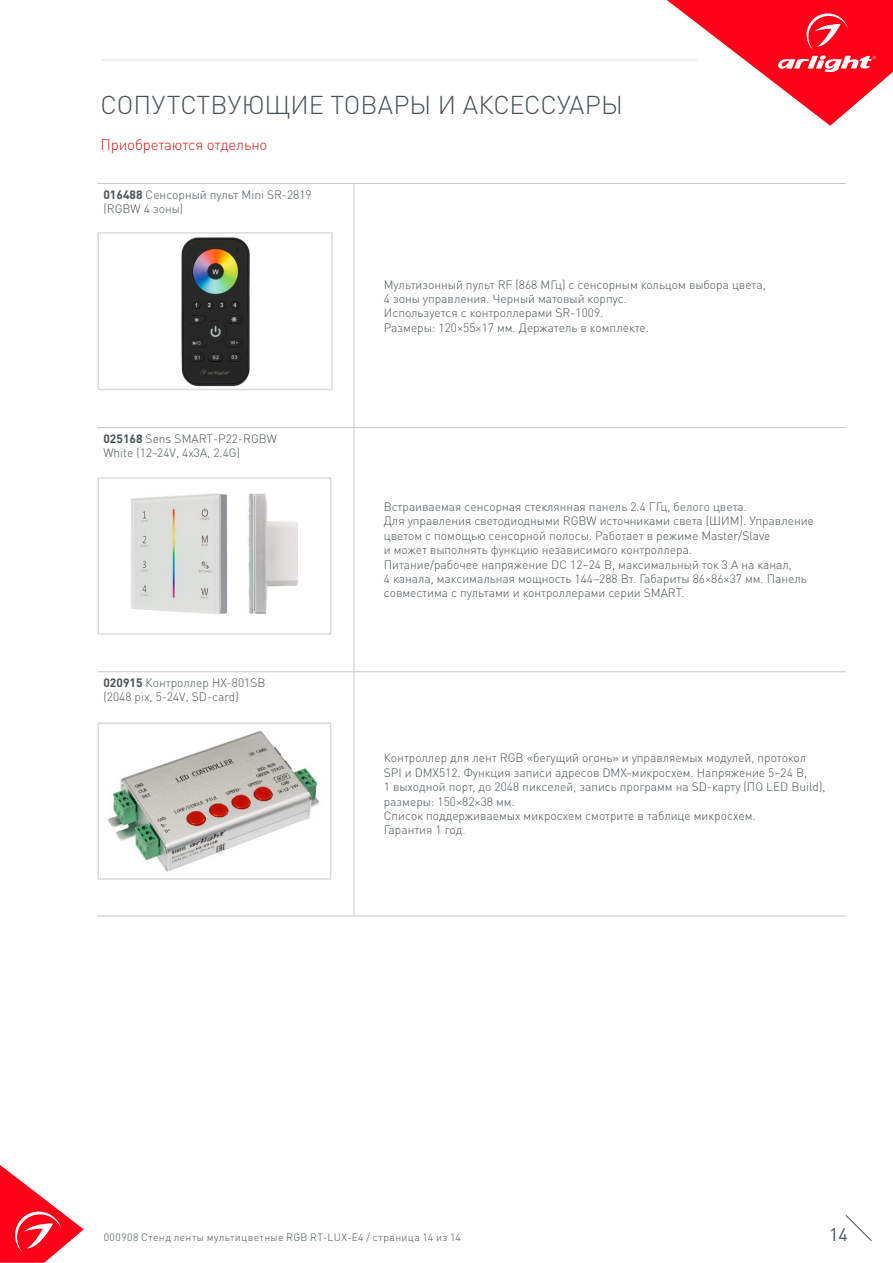
<style>
.page{position:relative;width:893px;height:1263px;background:#fff}
.page>*{position:absolute;margin:0;border:0;box-sizing:border-box;transform-origin:0 0}
.t1{font:300 25.5px "DIN Pro";color:#485156}
.t2{font:18px "DIN Pro";color:#485156}
.t3{font:300 15px "DIN Pro";letter-spacing:-.01em;color:#d11d1c}
.t4{font:300 12px/14.4px "DIN Pro";color:#485156}
.t5{font:300 10.5px "DIN Pro";letter-spacing:.04em;color:#485156}
.s1{font-weight:700}
</style>
<div class="page">
<svg style="left:0;top:1165px;width:84px;height:98px"></svg>
<svg style="left:845px;top:1215px;width:27px;height:26px"></svg>
<svg style="left:667px;top:0;width:226px;height:126px"></svg>
<hr style="left:102px;top:60px;width:595px;height:1px;background:#e3e3e3">
<hr style="left:97px;top:183px;width:257px;height:1px;background:#c6c6c6">
<hr style="left:354px;top:183px;width:492px;height:1px;background:#c6c6c6">
<hr style="left:354px;top:184px;width:1px;height:243px;background:#c6c6c6">
<hr style="left:97px;top:427px;width:257px;height:1px;background:#c6c6c6">
<hr style="left:354px;top:427px;width:492px;height:1px;background:#c6c6c6">
<hr style="left:354px;top:428px;width:1px;height:244px;background:#c6c6c6">
<hr style="left:97px;top:671px;width:257px;height:1px;background:#c6c6c6">
<hr style="left:354px;top:671px;width:492px;height:1px;background:#c6c6c6">
<hr style="left:354px;top:672px;width:1px;height:244px;background:#c6c6c6">
<hr style="left:97px;top:916px;width:257px;height:1px;background:#c6c6c6">
<hr style="left:354px;top:916px;width:492px;height:1px;background:#c6c6c6">
<img style="left:181px;top:237px;width:69px;height:150px">
<div style="left:97px;top:232px;width:236px;height:158px;border:2px solid #dadada"></div>
<img style="left:131px;top:493px;width:167px;height:121px">
<div style="left:97px;top:477px;width:234px;height:158px;border:2px solid #dadada"></div>
<img style="left:108px;top:731px;width:211px;height:141px">
<div style="left:97px;top:722px;width:234px;height:158px;border:2px solid #dadada"></div>
<h1 class="t1" style="left:101px;top:87px;width:524px">СОПУТСТВУЮЩИЕ ТОВАРЫ И АКСЕССУАРЫ</h1>
<p class="t3" style="left:101px;top:134px;width:168px">Приобретаются отдельно</p>
<p class="t4" style="left:103px;top:187px;width:210px"><span class="s1">016488</span> Сенсорный пульт Mini SR-2819 (RGBW 4 зоны)</p>
<p class="t4" style="left:103px;top:431px;width:175px"><span class="s1">025168</span> Sens SMART-P22-RGBW<br>White (12-24V, 4x3A, 2.4G)</p>
<p class="t4" style="left:103px;top:675px;width:164px"><span class="s1">020915</span> Контроллер HX-801SB (2048 pix, 5-24V, SD-card)</p>
<p class="t4" style="left:384px;top:276px;width:383px">Мультизонный пульт RF (868 МГц) с сенсорным кольцом выбора цвета, 4 зоны управления. Черный матовый корпус.<br>Используется с контроллерами SR-1009.<br>Размеры: 120×55×17 мм. Держатель в комплекте.</p>
<p class="t4" style="left:384px;top:499px;width:432px">Встраиваемая сенсорная стеклянная панель 2.4 ГГц, белого цвета.<br>Для управления светодиодными RGBW источниками света (ШИМ). Управление цветом с помощью сенсорной полосы. Работает в режиме Master/Slave<br>и может выполнять функцию независимого контроллера.<br>Питание/рабочее напряжение DC 12–24 В, максимальный ток 3 A на канал,<br>4 канала, максимальная мощность 144–288 Вт. Габариты 86×86×37 мм. Панель совместима с пультами и контроллерами серии SMART.</p>
<p class="t4" style="left:384px;top:750px;width:443px">Контроллер для лент RGB «бегущий огонь» и управляемых модулей, протокол SPI и DMX512. Функция записи адресов DMX-микросхем. Напряжение 5–24 В,<br>1 выходной порт, до 2048 пикселей, запись программ на SD-карту (ПО LED Build), размеры: 150×82×38 мм.<br>Список поддерживаемых микросхем смотрите в таблице микросхем.<br>Гарантия 1 год.</p>
<p class="t5" style="left:104px;top:1230px;width:359px">000908 Стенд ленты мультицветные RGB RT-LUX-E4 / страница 14 из 14</p>
<h2 class="t2" style="left:829px;top:1222px;width:20px">14</h2>
</div>
